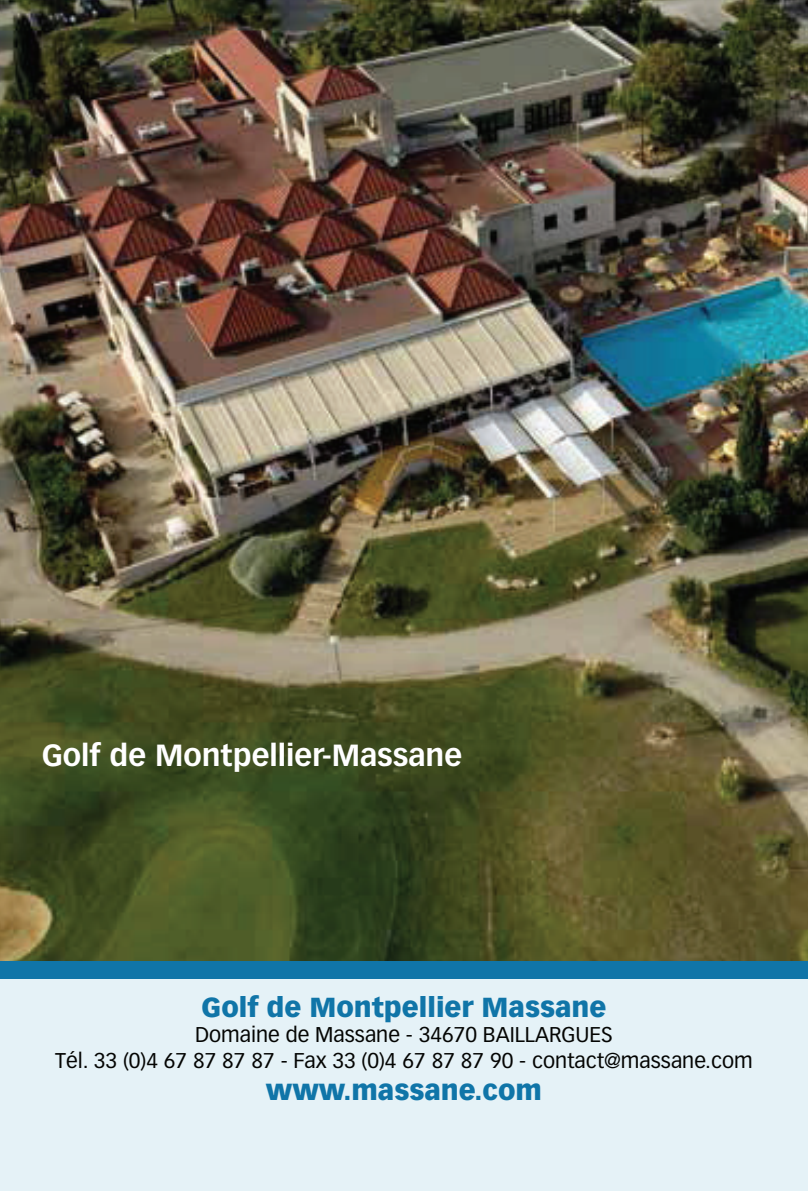
<style>
.page{position:relative;width:808px;height:1191px;background:#fff}
.page>*{position:absolute;margin:0;border:0;box-sizing:border-box;transform-origin:0 0}
.t1{font:700 30px "Vectora LH";color:#fff}
.t2{font:900 27px "Vectora LH";color:#1075a8}
.t3{font:21px/25.2px "Vectora LH";color:#040503;text-align:center}
</style>
<div class="page">
<img style="left:0;top:0;width:808px;height:961px">
<div style="left:0;top:978px;width:808px;height:212px;background:#e5f2f7"></div>
<div style="left:0;top:961px;width:808px;height:17px;background:#1075a8"></div>
<h1 class="t1" style="left:42px;top:736px;width:422px">Golf de Montpellier-Massane</h1>
<p class="t2" style="left:201px;top:990px;width:407px">Golf de Montpellier Massane</p>
<p class="t3" style="left:55px;top:1022px;width:699px">Domaine de Massane - 34670 BAILLARGUES<br>Tél. 33 (0)4 67 87 87 87 - Fax 33 (0)4 67 87 87 90 - contact@massane.com</p>
<p class="t2" style="left:266px;top:1073px;width:278px">www.massane.com</p>
</div>
